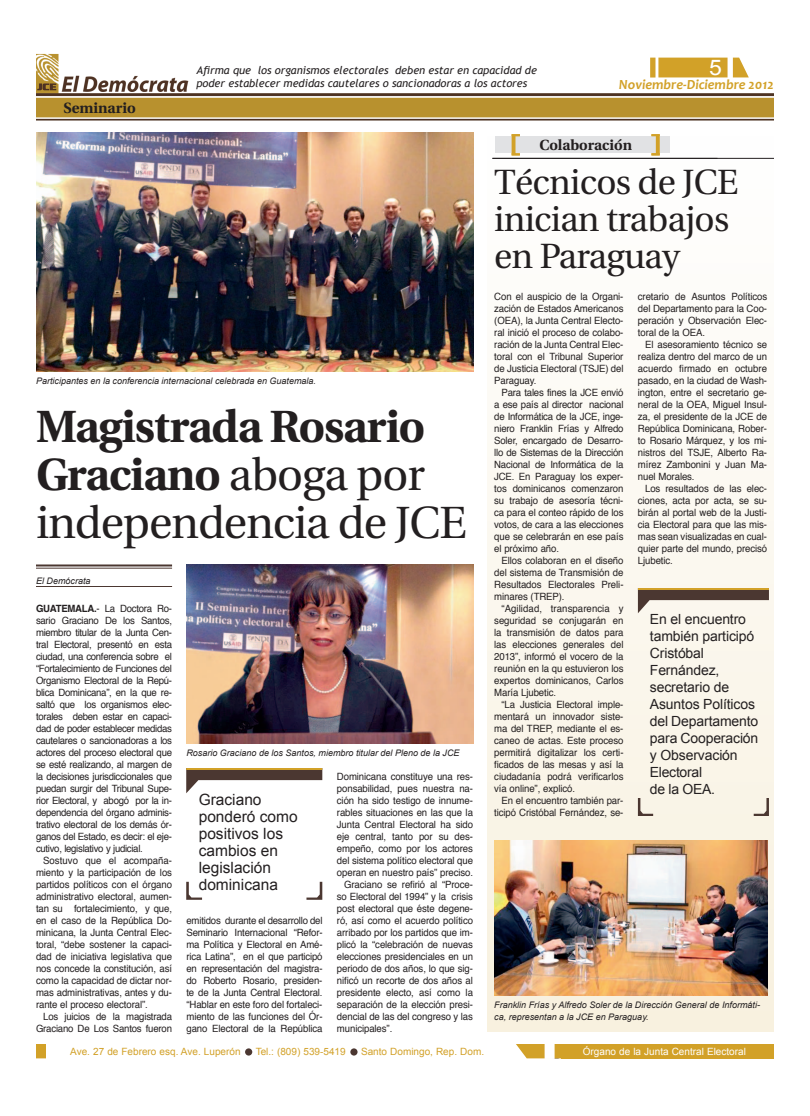
<style>
.page{position:relative;width:810px;height:1116px;background:#fff}
.page>*{position:absolute;margin:0;border:0;box-sizing:border-box;transform-origin:0 0}
.t1{font:45px/48px "Utopia";letter-spacing:-.025em;color:#231f20}
.t2{font:35px/37px "Utopia";letter-spacing:-.02em;color:#231f20}
.t3{font:21.5px "Arial";color:#fff;scale:1.07 1}
.t4{font:15.5px/17px "Arial";color:#231f20}
.t5{font:700 14.8px "Utopia";color:#231f20}
.t6{font:700 14.6px "Utopia";color:#231f20}
.t7{font:14px/17px "Arial";letter-spacing:-.01em;color:#231f20}
.t8{font:italic 700 14px "Candara";color:#d2a128}
.t9{font:italic 11px/13.2px "Trebuchet MS";color:#231f20}
.t10{font:10px/12px "Helvetica";letter-spacing:-.01em;color:#231f20;text-align:justify;scale:.96 1}
.t11{font:10px "Arial";color:#d2a128}
.t12{font:10px "Arial";color:#fff}
.t13{font:italic 9px/12px "Arial";color:#231f20}
.s1{font-weight:700}
</style>
<div class="page">
<img style="left:36px;top:53px;width:738px;height:68px">
<svg style="left:658px;top:58px;width:91px;height:19px;background:#d5a736"></svg>
<div style="left:728px;top:56px;width:5px;height:23px;background:#fff"></div>
<div style="left:650px;top:58px;width:6px;height:20px;background:#d2a128"></div>
<div style="left:36px;top:1044px;width:10px;height:14px;background:#d2a128"></div>
<div style="left:561px;top:1044px;width:213px;height:14px;background:#d2a128"></div>
<svg style="left:516px;top:1044px;width:45px;height:14px"></svg>
<div style="left:545px;top:1043px;width:10px;height:16px;background:#fff"></div>
<div style="left:350px;top:1048px;width:8px;height:8px;background:#4b3731;border-radius:50%"></div>
<div style="left:245px;top:1048px;width:7px;height:8px;background:#4b3731;border-radius:50%"></div>
<hr style="left:36px;top:564px;width:136px;height:2px;background:#4b3731">
<hr style="left:36px;top:568px;width:136px;height:1px;background:#4b3731">
<hr style="left:36px;top:586px;width:136px;height:1px;background:#4b3731">
<img style="left:36px;top:132px;width:437px;height:240px">
<img style="left:186px;top:564px;width:287px;height:180px">
<svg style="left:487px;top:134px;width:287px;height:898px;fill:#fcf9f1"></svg>
<div style="left:495px;top:136px;width:175px;height:17px;background:#e1e2e4"></div>
<svg style="left:512px;top:134px;width:8px;height:21px"></svg>
<svg style="left:651px;top:134px;width:9px;height:21px"></svg>
<hr style="left:492px;top:158px;width:282px;height:1px;background:#231f20">
<img style="left:494px;top:840px;width:273px;height:156px">
<svg style="left:186px;top:882px;width:16px;height:18px"></svg>
<svg style="left:306px;top:882px;width:16px;height:18px"></svg>
<svg style="left:186px;top:770px;width:136px;height:23px"></svg>
<hr style="left:186px;top:768px;width:136px;height:2px;background:#d2a128">
<svg style="left:638px;top:798px;width:15px;height:18px"></svg>
<svg style="left:754px;top:798px;width:15px;height:18px"></svg>
<svg style="left:638px;top:590px;width:131px;height:23px;background:#a99d96"></svg>
<hr style="left:638px;top:588px;width:131px;height:2px;background:#d2a128">
<h3 class="t5" style="left:63px;top:99px;width:74px">Seminario</h3>
<p class="t9" style="left:196px;top:64px;width:342px">Afirma que los organismos electorales deben estar en capacidad de poder establecer medidas cautelares o sancionadoras a los actores</p>
<h3 class="t3" style="left:709px;top:56px;width:13px">5</h3>
<h3 class="t8" style="left:619px;top:76px;width:157px">Noviembre-Diciembre 2012</h3>
<h3 class="t6" style="left:539px;top:137px;width:94px">Colaboración</h3>
<h3 class="t6" style="left:548px;top:137px;width:71px">Antetitulo</h3>
<h2 class="t2" style="left:494px;top:165px;width:246px">Técnicos de JCE inician trabajos en Paraguay</h2>
<p class="t13" style="left:36px;top:375px;width:282px">Participantes en la conferencia internacional celebrada en Guatemala.</p>
<h1 class="t1" style="left:36px;top:403px;width:432px"><span class="s1">Magistrada Rosario<br>Graciano</span> aboga por independencia de JCE</h1>
<p class="t13" style="left:36px;top:575px;width:56px">El Demócrata</p>
<p class="t10" style="left:36px;top:603px;width:143px"><span class="s1">GUATEMALA.</span>- La Doctora Ro&shy;sario Graciano De los Santos, miembro titular de la Junta Cen&shy;tral Electoral, presentó en esta ciudad, una conferencia sobre el “Fortalecimiento de Funciones del Organismo Electoral de la Repú&shy;blica Dominicana”, en la que re&shy;saltó que los organismos elec&shy;torales deben estar en capaci&shy;dad de poder establecer medidas cautelares o sancionadoras a los actores del proceso electoral que se esté realizando, al margen de la decisiones jurisdiccionales que puedan surgir del Tribunal Supe&shy;rior Electoral, y abogó por la in&shy;dependencia del órgano adminis&shy;trativo electoral de los demás ór&shy;ganos del Estado, es decir: el eje&shy;cutivo, legislativo y judicial.</p>
<p class="t10" style="left:36px;top:855px;width:143px;text-indent:7px">Sostuvo que el acompaña&shy;miento y la participación de los partidos políticos con el órgano administrativo electoral, aumen&shy;tan su fortalecimiento, y que, en el caso de la República Do&shy;minicana, la Junta Central Elec&shy;toral, “debe sostener la capaci&shy;dad de iniciativa legislativa que nos concede la constitución, así como la capacidad de dictar nor&shy;mas administrativas, antes y du&shy;rante el proceso electoral”.</p>
<p class="t10" style="left:36px;top:1011px;width:143px;text-align:right">Los juicios de la magistrada<br>Graciano De Los Santos fueron</p>
<p class="t13" style="left:186px;top:747px;width:275px">Rosario Graciano de los Santos, miembro titular del Pleno de la JCE</p>
<h3 class="t4" style="left:199px;top:791px;width:101px">Graciano ponderó como positivos los cambios en legislación dominicana</h3>
<p class="t10" style="left:186px;top:915px;width:143px">emitidos durante el desarrollo del Seminario Internacional “Refor&shy;ma Política y Electoral en Amé&shy;rica Latina”, en el que participó en representación del magistra&shy;do Roberto Rosario, presiden&shy;te de la Junta Central Electoral. “Hablar en este foro del fortaleci&shy;miento de las funciones del Ór&shy;gano Electoral de la República</p>
<p class="t10" style="left:337px;top:771px;width:143px">Dominicana constituye una res-</p>
<p class="t10" style="left:337px;top:783px;width:143px">ponsabilidad, pues nuestra na-</p>
<p class="t10" style="left:337px;top:795px;width:143px">ción ha sido testigo de innume-</p>
<p class="t10" style="left:337px;top:807px;width:143px">rables situaciones en las que la</p>
<p class="t10" style="left:337px;top:819px;width:143px">Junta Central Electoral ha sido</p>
<p class="t10" style="left:337px;top:831px;width:143px">eje central, tanto por su des-</p>
<p class="t10" style="left:337px;top:843px;width:143px">empeño, como por los actores</p>
<p class="t10" style="left:337px;top:855px;width:143px">del sistema político electoral que</p>
<p class="t10" style="left:337px;top:867px;width:143px">operan en nuestro país” preciso.</p>
<p class="t10" style="left:344px;top:879px;width:136px">Graciano se refirió al “Proce-</p>
<p class="t10" style="left:337px;top:891px;width:143px">so Electoral del 1994” y la crisis</p>
<p class="t10" style="left:337px;top:903px;width:143px">post electoral que éste degene-</p>
<p class="t10" style="left:337px;top:915px;width:143px">ró, así como el acuerdo político</p>
<p class="t10" style="left:337px;top:927px;width:143px">arribado por los partidos que im-</p>
<p class="t10" style="left:337px;top:939px;width:143px">plicó la “celebración de nuevas</p>
<p class="t10" style="left:337px;top:951px;width:143px">elecciones presidenciales en un</p>
<p class="t10" style="left:337px;top:963px;width:143px">periodo de dos años, lo que sig-</p>
<p class="t10" style="left:337px;top:975px;width:143px">nificó un recorte de dos años al</p>
<p class="t10" style="left:337px;top:987px;width:143px">presidente electo, así como la</p>
<p class="t10" style="left:337px;top:999px;width:143px">separación de la elección presi-</p>
<p class="t10" style="left:337px;top:1011px;width:143px">dencial de las del congreso y las</p>
<p class="t10" style="left:337px;top:1023px;width:59px">municipales”.</p>
<p class="t11" style="left:70px;top:1046px;width:172px">Ave. 27 de Febrero esq. Ave. Luperón</p>
<p class="t11" style="left:256px;top:1046px;width:92px">Tel.: (809) 539-5419</p>
<p class="t11" style="left:361px;top:1046px;width:125px">Santo Domingo, Rep. Dom.</p>
<p class="t10" style="left:494px;top:291px;width:136px">Con el auspicio de la Organi&shy;zación de Estados Americanos (OEA), la Junta Central Electo&shy;ral inició el proceso de colabo&shy;ración de la Junta Central Elec&shy;toral con el Tribunal Superior de Justicia Electoral (TSJE) del Paraguay.</p>
<p class="t10" style="left:494px;top:387px;width:136px;text-indent:7px">Para tales fines la JCE envió a ese país al director nacional de Informática de la JCE, inge&shy;niero Franklin Frías y Alfredo Soler, encargado de Desarro&shy;llo de Sistemas de la Dirección Nacional de Informática de la JCE. En Paraguay los exper&shy;tos dominicanos comenzaron su trabajo de asesoría técni&shy;ca para el conteo rápido de los votos, de cara a las elecciones que se celebrarán en ese país el próximo año.</p>
<p class="t10" style="left:494px;top:555px;width:136px;text-indent:7px">Ellos colaboran en el diseño del sistema de Transmisión de Resultados Electorales Preli&shy;minares (TREP).</p>
<p class="t10" style="left:494px;top:603px;width:136px;text-indent:7px">“Agilidad, transparencia y seguridad se conjugarán en la transmisión de datos para las elecciones generales del 2013”, informó el vocero de la reunión en la qu estuvieron los expertos dominicanos, Carlos María Ljubetic.</p>
<p class="t10" style="left:494px;top:699px;width:136px;text-indent:7px">“La Justicia Electoral imple&shy;mentará un innovador siste&shy;ma del TREP, mediante el es&shy;caneo de actas. Este proceso permitirá digitalizar los certi&shy;ficados de las mesas y así la ciudadanía podrá verificarlos vía online”, explicó.</p>
<p class="t10" style="left:494px;top:795px;width:136px;text-align:right">En el encuentro también par&shy;ticipó Cristóbal Fernández, se-</p>
<p class="t10" style="left:638px;top:291px;width:136px">cretario de Asuntos Políticos del Departamento para la Coo&shy;peración y Observación Elec&shy;toral de la OEA.</p>
<p class="t10" style="left:638px;top:339px;width:136px;text-indent:7px">El asesoramiento técnico se realiza dentro del marco de un acuerdo firmado en octubre pasado, en la ciudad de Wash&shy;ington, entre el secretario ge&shy;neral de la OEA, Miguel Insul&shy;za, el presidente de la JCE de República Dominicana, Rober&shy;to Rosario Márquez, y los mi&shy;nistros del TSJE, Alberto Ra&shy;mírez Zambonini y Juan Ma&shy;nuel Morales.</p>
<p class="t10" style="left:638px;top:483px;width:136px;text-indent:7px">Los resultados de las elec&shy;ciones, acta por acta, se su&shy;birán al portal web de la Justi&shy;cia Electoral para que las mis&shy;mas sean visualizadas en cual&shy;quier parte del mundo, precisó Ljubetic.</p>
<h3 class="t7" style="left:650px;top:610px;width:110px">En el encuentro también participó<br>Cristóbal<br>Fernández, secretario de<br>Asuntos Políticos del Departamento para Cooperación y Observación<br>Electoral<br>de la OEA.</h3>
<p class="t13" style="left:494px;top:999px;width:267px">Franklin Frías y Alfredo Soler de la Dirección General de Informáti&shy;ca, representan a la JCE en Paraguay.</p>
<p class="t12" style="left:583px;top:1045px;width:165px">Órgano de la Junta Central Electoral</p>
</div>
